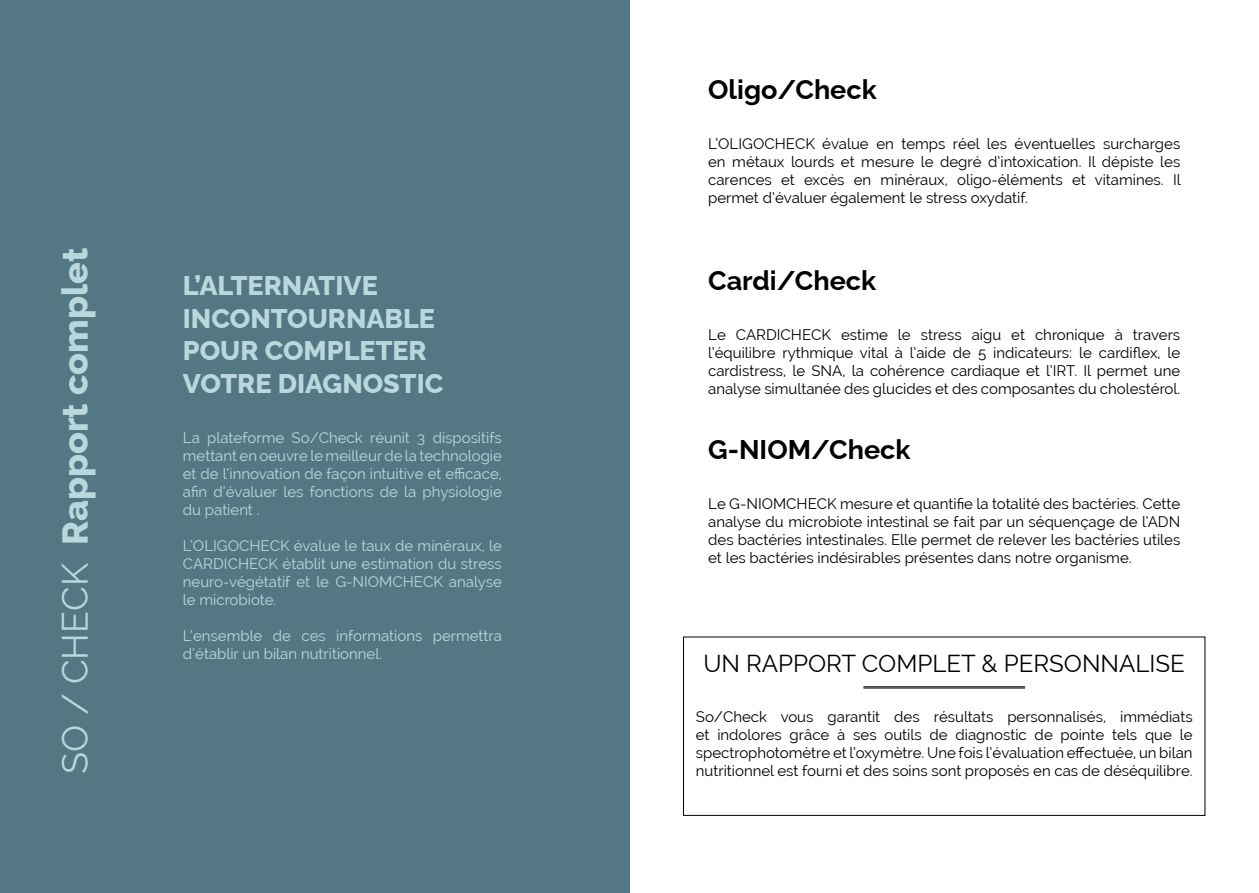
<style>
.page{position:relative;width:1259px;height:893px;background:#fff}
.page>*{position:absolute;margin:0;border:0;box-sizing:border-box;transform-origin:0 0}
.t1{font:100 36px "Raleway";color:#b9d8dd}
.t2{font:100 27px/32.4px "Raleway";color:#b9d8dd}
.t3{font:100 27px "Raleway";color:#000}
.t4{font:24px "Raleway";color:#000}
.t5{font:15px/18px "Raleway";color:#000;text-align:justify}
.t6{font:15px/18px "Raleway";color:#b9d8dd;text-align:justify}
.s1{font-weight:400}
</style>
<div class="page">
<div style="left:0;top:0;width:629px;height:893px;background:#547883"></div>
<hr style="left:863px;top:686px;width:162px;height:1px;background:#000">
<hr style="left:863px;top:688px;width:162px;height:1px;background:#000">
<div style="left:683px;top:637px;width:522px;height:179px;border:1px solid #000"></div>
<h1 class="t1" style="left:46px;top:774px;width:528px;rotate:-90deg"><span class="s1">SO / CHECK</span> Rapport complet</h1>
<h2 class="t2" style="left:183px;top:267px;width:262px">L’ALTERNATIVE<br>INCONTOURNABLE<br>POUR COMPLETER<br>VOTRE DIAGNOSTIC</h2>
<p class="t6" style="left:183px;top:429px;width:320px">La plateforme So/Check réunit 3 dispositifs mettant en oeuvre le meilleur de la technologie et de l’innovation de façon intuitive et efficace, afin d’évaluer les fonctions de la physiologie du patient .</p>
<p class="t6" style="left:183px;top:537px;width:320px">L’OLIGOCHECK évalue le taux de minéraux, le CARDICHECK établit une estimation du stress neuro-végétatif et le G-NIOMCHECK analyse le microbiote.</p>
<p class="t6" style="left:183px;top:627px;width:320px">L’ensemble de ces informations permettra d’établir un bilan nutritionnel.</p>
<h2 class="t3" style="left:708px;top:68px;width:170px">Oligo/Check</h2>
<p class="t5" style="left:708px;top:135px;width:474px">L’OLIGOCHECK évalue en temps réel les éventuelles surcharges en métaux lourds et mesure le degré d’intoxication. Il dépiste les carences et excès en minéraux, oligo-éléments et vitamines. Il permet d’évaluer également le stress oxydatif.</p>
<h2 class="t3" style="left:708px;top:258px;width:169px">Cardi/Check</h2>
<p class="t5" style="left:708px;top:326px;width:474px">Le CARDICHECK estime le stress aigu et chronique à travers l’équilibre rythmique vital à l’aide de 5 indicateurs: le cardiflex, le cardistress, le SNA, la cohérence cardiaque et l’IRT. Il permet une analyse simultanée des glucides et des composantes du cholestérol.</p>
<h2 class="t3" style="left:708px;top:428px;width:204px">G-NIOM/Check</h2>
<p class="t5" style="left:708px;top:495px;width:474px">Le G-NIOMCHECK mesure et quantifie la totalité des bactéries. Cette analyse du microbiote intestinal se fait par un séquençage de l’ADN des bactéries intestinales. Elle permet de relever les bactéries utiles et les bactéries indésirables présentes dans notre organisme.</p>
<h3 class="t4" style="left:703px;top:649px;width:483px">UN RAPPORT COMPLET &amp; PERSONNALISE</h3>
<p class="t5" style="left:696px;top:708px;width:498px">So/Check vous garantit des résultats personnalisés, immédiats et indolores grâce à ses outils de diagnostic de pointe tels que le spectrophotomètre et l’oxymètre. Une fois l’évaluation effectuée, un bilan nutritionnel est fourni et des soins sont proposés en cas de déséquilibre.</p>
</div>
